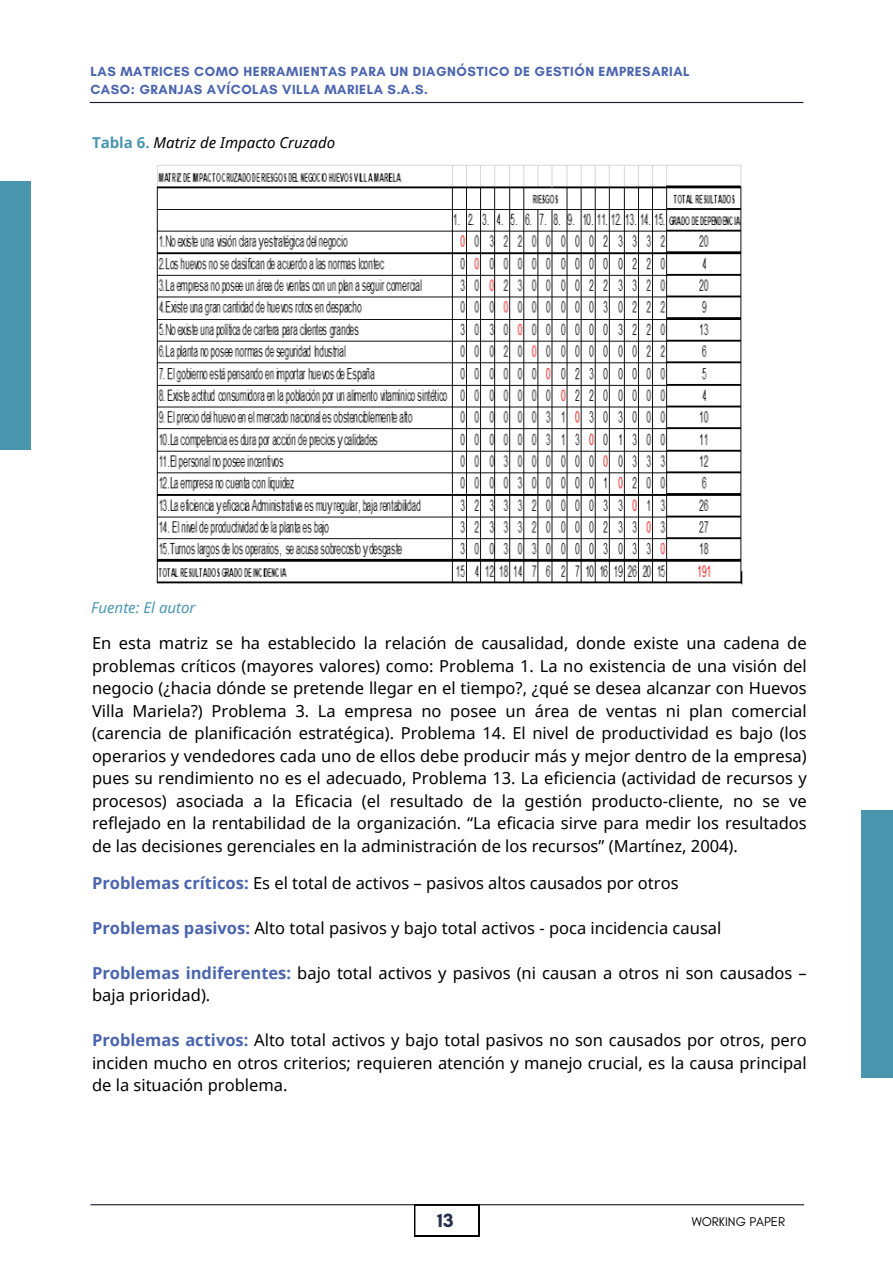
<style>
.page{position:relative;width:893px;height:1264px;background:#fff}
.page>*{position:absolute;margin:0;border:0;box-sizing:border-box;transform-origin:0 0}
.t1{font:700 19.5px "Glacial Indifference";color:#262f50}
.t2{font:16.5px/22.5px "Noto Sans";color:#000;text-align:justify}
.t3{font:italic 15px "Noto Sans";color:#000}
.t4{font:italic 15px "Noto Sans";color:#4a96af}
.t5{font:700 13.5px/18px "Glacial Indifference";letter-spacing:.04em;color:#4a65ae}
.t6{font:12.9px "Glacial Indifference";color:#000}
.s1{font-weight:700;font-style:normal;color:#4a96af}
.s2{font-weight:700;color:#4a65ae}
</style>
<div class="page">
<div style="left:0;top:181px;width:31px;height:268px;background:#4a96af"></div>
<div style="left:861px;top:810px;width:31px;height:268px;background:#4a96af"></div>
<hr style="left:90px;top:1204px;width:714px;height:1px;background:#1a172a">
<svg style="left:414px;top:1204px;width:65px;height:32px"></svg>
<hr style="left:90px;top:102px;width:713px;height:1px;background:#1a172a">
<img style="left:156px;top:165px;width:587px;height:420px">
<p class="t5" style="left:90px;top:62px;width:601px">LAS MATRICES COMO HERRAMIENTAS PARA UN DIAGNÓSTICO DE GESTIÓN EMPRESARIAL<br>CASO: GRANJAS AVÍCOLAS VILLA MARIELA S.A.S.</p>
<p class="t3" style="left:92px;top:132px;width:245px"><span class="s1">Tabla 6.</span> Matriz de Impacto Cruzado</p>
<p class="t4" style="left:91px;top:597px;width:106px">Fuente: El autor</p>
<p class="t2" style="left:92px;top:631px;width:716px">En esta matriz se ha establecido la relación de causalidad, donde existe una cadena de problemas críticos (mayores valores) como: Problema 1. La no existencia de una visión del negocio (¿hacia dónde se pretende llegar en el tiempo?, ¿qué se desea alcanzar con Huevos Villa Mariela?) Problema 3. La empresa no posee un área de ventas ni plan comercial (carencia de planificación estratégica). Problema 14. El nivel de productividad es bajo (los operarios y vendedores cada uno de ellos debe producir más y mejor dentro de la empresa) pues su rendimiento no es el adecuado, Problema 13. La eficiencia (actividad de recursos y procesos) asociada a la Eficacia (el resultado de la gestión producto-cliente, no se ve reflejado en la rentabilidad de la organización. “La eficacia sirve para medir los resultados de las decisiones gerenciales en la administración de los recursos” (Martínez, 2004).</p>
<p class="t2" style="left:92px;top:871px;width:588px"><span class="s2">Problemas críticos:</span> Es el total de activos – pasivos altos causados por otros</p>
<p class="t2" style="left:92px;top:916px;width:630px"><span class="s2">Problemas pasivos:</span> Alto total pasivos y bajo total activos - poca incidencia causal</p>
<p class="t2" style="left:92px;top:961px;width:716px"><span class="s2">Problemas indiferentes:</span> bajo total activos y pasivos (ni causan a otros ni son causados – baja prioridad).</p>
<p class="t2" style="left:92px;top:1028px;width:716px"><span class="s2">Problemas activos:</span> Alto total activos y bajo total pasivos no son causados por otros, pero inciden mucho en otros criterios; requieren atención y manejo crucial, es la causa principal de la situación problema.</p>
<p class="t1" style="left:437px;top:1208px;width:18px">13</p>
<p class="t6" style="left:691px;top:1213px;width:95px">WORKING PAPER</p>
</div>
